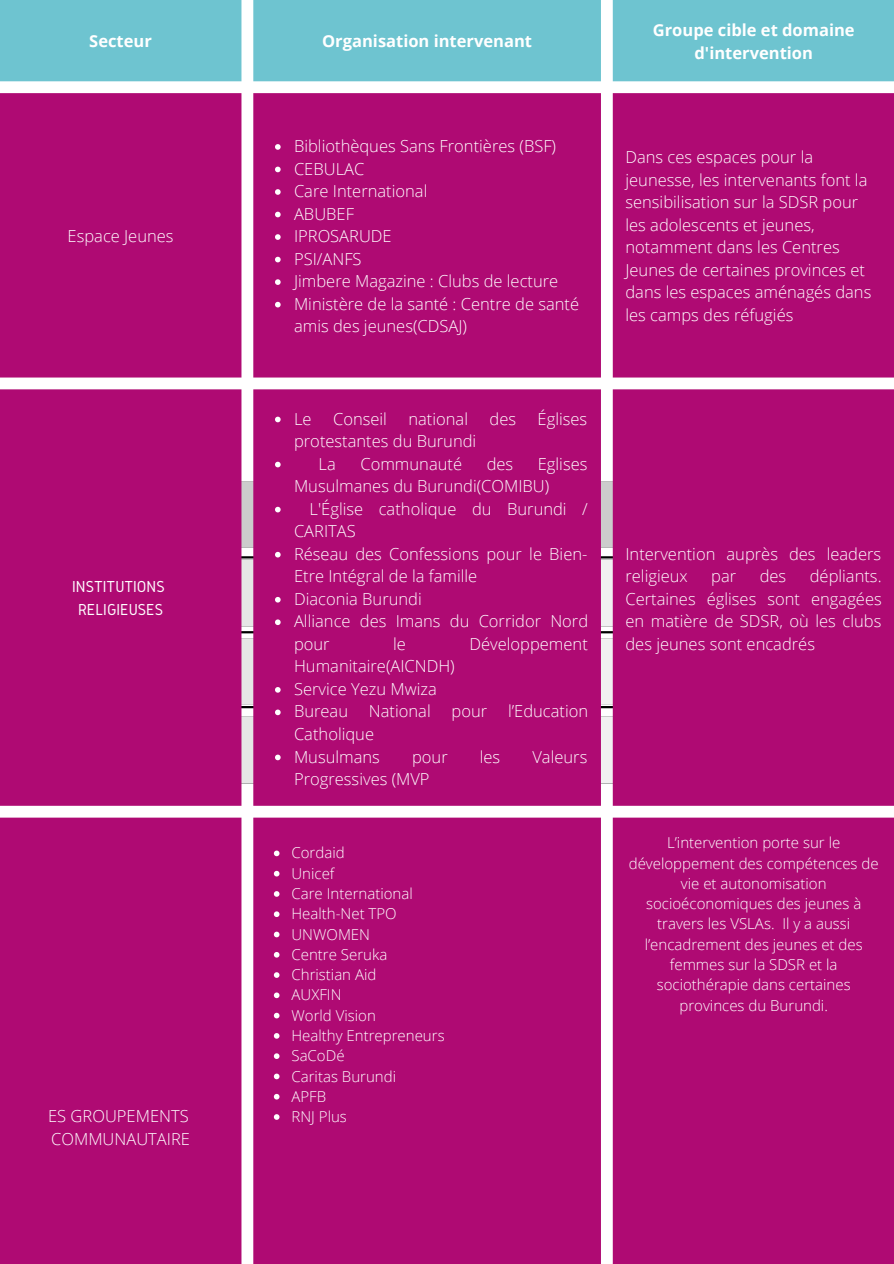
<style>
.page{position:relative;width:894px;height:1264px;background:#fff}
.page>*{position:absolute;margin:0;border:0;box-sizing:border-box;transform-origin:0 0}
.t1{font:300 16.5px/22.5px "Open Sans";color:#fff}
.t2{font:700 16.5px/22.5px "Open Sans";color:#fff;text-align:center}
.t3{font:16.5px "Gidole";color:#fff}
.t4{font:300 15px/20.2px "Open Sans";color:#fff;text-align:center}
</style>
<div class="page">
<div style="left:0;top:0;width:893px;height:81px;background:#6ec4d0"></div>
<div style="left:0;top:93px;width:893px;height:1170px;background:#af0a73"></div>
<svg style="left:275px;top:144px;width:5px;height:6px"></svg>
<svg style="left:275px;top:167px;width:5px;height:5px"></svg>
<svg style="left:275px;top:189px;width:5px;height:6px"></svg>
<svg style="left:275px;top:212px;width:5px;height:5px"></svg>
<svg style="left:275px;top:234px;width:5px;height:6px"></svg>
<svg style="left:275px;top:257px;width:5px;height:5px"></svg>
<svg style="left:275px;top:279px;width:5px;height:6px"></svg>
<svg style="left:275px;top:302px;width:5px;height:5px"></svg>
<svg style="left:275px;top:416px;width:5px;height:6px"></svg>
<svg style="left:275px;top:462px;width:5px;height:5px"></svg>
<div style="left:179px;top:481px;width:536px;height:302px;background:#af0a73"></div>
<svg style="left:274px;top:850px;width:5px;height:6px"></svg>
<svg style="left:274px;top:870px;width:5px;height:6px"></svg>
<svg style="left:274px;top:891px;width:5px;height:5px"></svg>
<svg style="left:274px;top:911px;width:5px;height:6px"></svg>
<svg style="left:274px;top:931px;width:5px;height:6px"></svg>
<svg style="left:274px;top:952px;width:5px;height:5px"></svg>
<svg style="left:274px;top:972px;width:5px;height:5px"></svg>
<svg style="left:274px;top:992px;width:5px;height:6px"></svg>
<svg style="left:274px;top:1012px;width:5px;height:6px"></svg>
<svg style="left:274px;top:1033px;width:5px;height:5px"></svg>
<svg style="left:274px;top:1053px;width:5px;height:5px"></svg>
<svg style="left:274px;top:1073px;width:5px;height:6px"></svg>
<svg style="left:274px;top:1093px;width:5px;height:6px"></svg>
<svg style="left:274px;top:1114px;width:5px;height:5px"></svg>
<p class="t2" style="left:89px;top:30px;width:64px">Secteur</p>
<p class="t2" style="left:322px;top:30px;width:211px">Organisation intervenant</p>
<p class="t2" style="left:652px;top:18px;width:203px">Groupe cible et domaine d'intervention</p>
<p class="t1" style="left:68px;top:224px;width:107px">Espace Jeunes</p>
<p class="t3" style="left:72px;top:578px;width:94px">INSTITUTIONS</p>
<p class="t3" style="left:78px;top:600px;width:87px">RELIGIEUSES</p>
<p class="t1" style="left:48px;top:1104px;width:142px">ES GROUPEMENTS</p>
<p class="t1" style="left:51px;top:1126px;width:140px">COMMUNAUTAIRE</p>
<p class="t1" style="left:294px;top:134px;width:263px">Bibliothèques Sans Frontières (BSF)</p>
<p class="t1" style="left:294px;top:157px;width:72px">CEBULAC</p>
<p class="t1" style="left:294px;top:179px;width:135px">Care International</p>
<p class="t1" style="left:294px;top:202px;width:61px">ABUBEF</p>
<p class="t1" style="left:294px;top:224px;width:99px">IPROSARUDE</p>
<p class="t1" style="left:294px;top:247px;width:69px">PSI/ANFS</p>
<p class="t1" style="left:294px;top:269px;width:266px">Jimbere Magazine : Clubs de lecture</p>
<p class="t1" style="left:294px;top:292px;width:286px">Ministère de la santé : Centre de santé amis des jeunes(CDSAJ)</p>
<p class="t1" style="left:294px;top:407px;width:19px">Le</p>
<p class="t1" style="left:333px;top:407px;width:55px">Conseil</p>
<p class="t1" style="left:408px;top:407px;width:61px">national</p>
<p class="t1" style="left:489px;top:407px;width:28px">des</p>
<p class="t1" style="left:537px;top:407px;width:51px">Églises</p>
<p class="t1" style="left:294px;top:429px;width:184px">protestantes du Burundi</p>
<p class="t1" style="left:318px;top:452px;width:19px">La</p>
<p class="t1" style="left:360px;top:452px;width:103px">Communauté</p>
<p class="t1" style="left:486px;top:452px;width:28px">des</p>
<p class="t1" style="left:294px;top:452px;width:295px;text-indent:244px">Eglises<br>Musulmanes du Burundi(COMIBU)</p>
<p class="t1" style="left:294px;top:497px;width:295px;text-indent:16px">L'Église catholique du Burundi /<br>CARITAS</p>
<p class="t1" style="left:294px;top:542px;width:295px">Réseau des Confessions pour le Bien-<br>Etre Intégral de la famille</p>
<p class="t1" style="left:294px;top:587px;width:129px">Diaconia Burundi</p>
<p class="t1" style="left:294px;top:609px;width:295px">Alliance des Imans du Corridor Nord pour</p>
<p class="t1" style="left:393px;top:632px;width:14px">le</p>
<p class="t1" style="left:469px;top:632px;width:120px">Développement</p>
<p class="t1" style="left:294px;top:654px;width:162px">Humanitaire(AICNDH)</p>
<p class="t1" style="left:294px;top:677px;width:144px">Service Yezu Mwiza</p>
<p class="t1" style="left:294px;top:699px;width:56px">Bureau</p>
<p class="t1" style="left:369px;top:699px;width:63px">National</p>
<p class="t1" style="left:451px;top:699px;width:37px">pour</p>
<p class="t1" style="left:508px;top:699px;width:82px">l’Education</p>
<p class="t1" style="left:294px;top:722px;width:81px">Catholique</p>
<p class="t1" style="left:294px;top:744px;width:87px">Musulmans</p>
<p class="t1" style="left:412px;top:744px;width:37px">pour</p>
<p class="t1" style="left:479px;top:744px;width:22px">les</p>
<p class="t1" style="left:532px;top:744px;width:56px">Valeurs</p>
<p class="t1" style="left:294px;top:767px;width:137px">Progressives (MVP</p>
<p class="t4" style="left:291px;top:842px;width:55px">Cordaid</p>
<p class="t4" style="left:291px;top:862px;width:44px">Unicef</p>
<p class="t4" style="left:291px;top:883px;width:123px">Care International</p>
<p class="t4" style="left:291px;top:903px;width:107px">Health-Net TPO</p>
<p class="t4" style="left:291px;top:923px;width:80px">UNWOMEN</p>
<p class="t4" style="left:291px;top:943px;width:97px">Centre Seruka</p>
<p class="t4" style="left:291px;top:964px;width:86px">Christian Aid</p>
<p class="t4" style="left:291px;top:984px;width:52px">AUXFIN</p>
<p class="t4" style="left:291px;top:1004px;width:86px">World Vision</p>
<p class="t4" style="left:291px;top:1025px;width:155px">Healthy Entrepreneurs</p>
<p class="t4" style="left:291px;top:1045px;width:55px">SaCoDé</p>
<p class="t4" style="left:291px;top:1065px;width:106px">Caritas Burundi</p>
<p class="t4" style="left:291px;top:1085px;width:36px">APFB</p>
<p class="t4" style="left:291px;top:1106px;width:57px">RNJ Plus</p>
<p class="t1" style="left:625px;top:146px;width:247px">Dans ces espaces pour la jeunesse, les intervenants font la sensibilisation sur la SDSR pour les adolescents et jeunes, notamment dans les Centres<br>Jeunes de certaines provinces et dans les espaces aménagés dans les camps des réfugiés</p>
<p class="t1" style="left:625px;top:542px;width:257px">Intervention auprès des leaders religieux</p>
<p class="t1" style="left:625px;top:564px;width:258px;text-align:justify;text-indent:184px">dépliants.<br>Certaines églises sont engagées en matière de SDSR, où les clubs des jeunes sont encadrés</p>
<p class="t1" style="left:711px;top:564px;width:26px">par</p>
<p class="t1" style="left:759px;top:564px;width:28px">des</p>
<p class="t4" style="left:628px;top:832px;width:251px">L’intervention porte sur le développement des compétences de vie et autonomisation socioéconomiques des jeunes à travers les VSLAs. Il y a aussi l’encadrement des jeunes et des femmes sur la SDSR et la sociothérapie dans certaines provinces du Burundi.</p>
</div>
